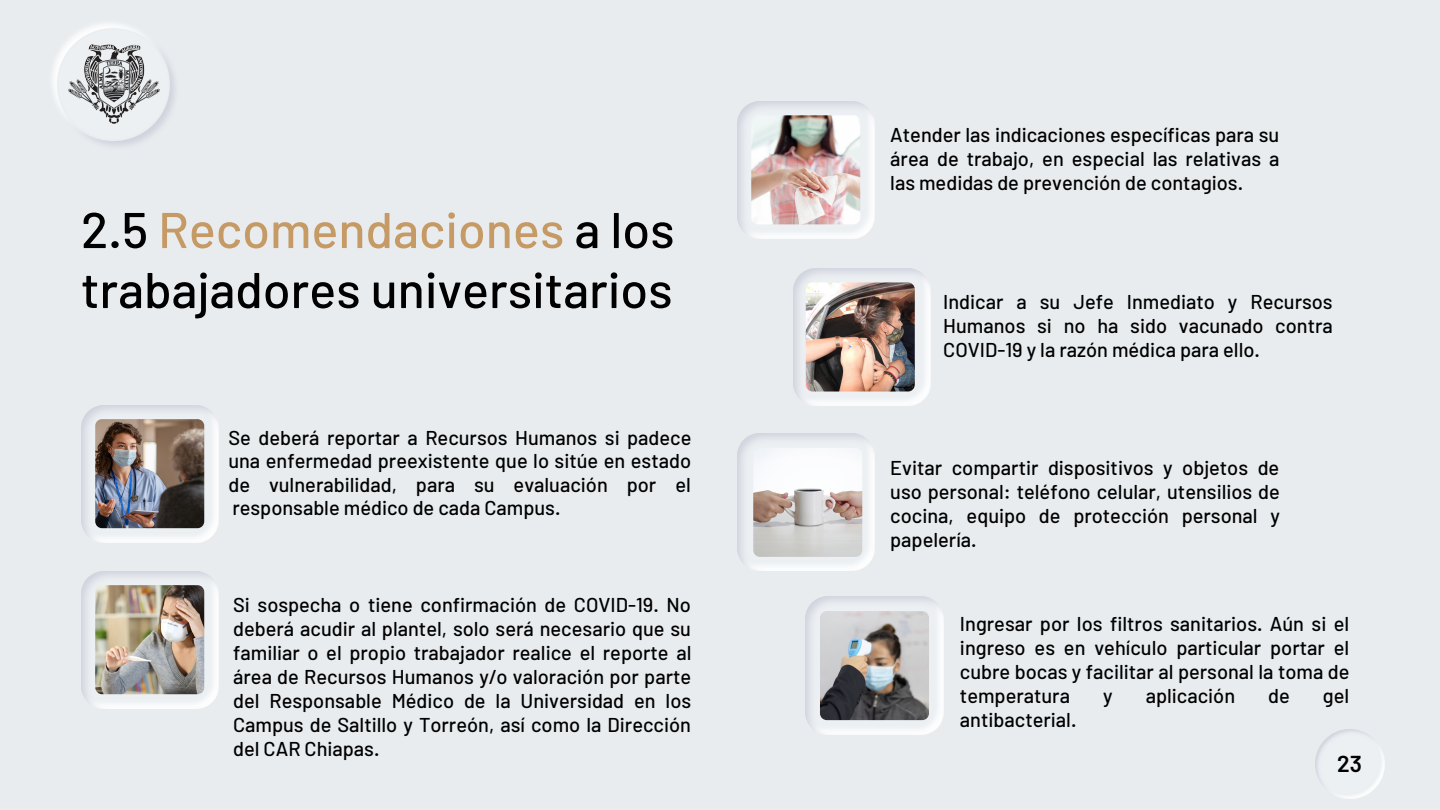
<style>
.page{position:relative;width:1440px;height:810px;background:#e8ecef}
.page>*{position:absolute;margin:0;border:0;box-sizing:border-box;transform-origin:0 0}
.t1{font:500 50.1px/60px "Barlow";color:#000}
.t2{font:600 23px "Barlow";color:#000}
.t3{font:500 20px/24px "Barlow";color:#000;text-align:justify}
.s1{color:#c69a65}
</style>
<div class="page">
<img style="left:737px;top:434px;width:137px;height:137px">
<img style="left:53px;top:24px;width:122px;height:122px">
<img style="left:68px;top:45px;width:91px;height:79px">
<img style="left:806px;top:597px;width:137px;height:137px">
<img style="left:737px;top:101px;width:137px;height:137px">
<img style="left:794px;top:268px;width:137px;height:138px">
<img style="left:81px;top:405px;width:137px;height:137px">
<img style="left:81px;top:571px;width:137px;height:137px">
<img style="left:1315px;top:729px;width:69px;height:69px">
<img style="left:95px;top:419px;width:109px;height:109px;border-radius:7px">
<img style="left:95px;top:585px;width:109px;height:109px;border-radius:7px">
<img style="left:751px;top:115px;width:109px;height:109px;border-radius:7px">
<img style="left:806px;top:282px;width:109px;height:109px;border-radius:7px">
<img style="left:753px;top:448px;width:109px;height:109px;border-radius:7px">
<img style="left:820px;top:611px;width:109px;height:109px;border-radius:7px">
<h1 class="t1" style="left:81px;top:198px;width:595px">2.5 <span class="s1">Recomendaciones</span> a los trabajadores universitarios</h1>
<p class="t3" style="left:228px;top:426px;width:465px;line-height:23.2px">Se deberá reportar a Recursos Humanos si padece una enfermedad preexistente que lo sitúe en estado de vulnerabilidad, para su evaluación por el responsable médico de cada Campus.</p>
<p class="t3" style="left:233px;top:592px;width:460px">Si sospecha o tiene confirmación de COVID-19. No deberá acudir al plantel, solo será necesario que su familiar o el propio trabajador realice el reporte al área de Recursos Humanos y/o valoración por parte del Responsable Médico de la Universidad en los Campus de Saltillo y Torreón, así como la Dirección del CAR Chiapas.</p>
<p class="t3" style="left:890px;top:122px;width:391px">Atender las indicaciones específicas para su área de trabajo, en especial las relativas a las medidas de prevención de contagios.</p>
<p class="t3" style="left:943px;top:289px;width:391px">Indicar a su Jefe Inmediato y Recursos Humanos si no ha sido vacunado contra COVID-19 y la razón médica para ello.</p>
<p class="t3" style="left:890px;top:455px;width:391px">Evitar compartir dispositivos y objetos de uso personal: teléfono celular, utensilios de cocina, equipo de protección personal y papelería.</p>
<p class="t3" style="left:960px;top:611px;width:391px">Ingresar por los filtros sanitarios. Aún si el ingreso es en vehículo particular portar el cubre bocas y facilitar al personal la toma de temperatura</p>
<p class="t3" style="left:1103px;top:683px;width:11px">y</p>
<p class="t3" style="left:1146px;top:683px;width:91px">aplicación</p>
<p class="t3" style="left:1268px;top:683px;width:23px">de</p>
<p class="t3" style="left:1323px;top:683px;width:28px">gel</p>
<p class="t3" style="left:960px;top:707px;width:118px">antibacterial.</p>
<p class="t2" style="left:1337px;top:749px;width:26px">23</p>
</div>
